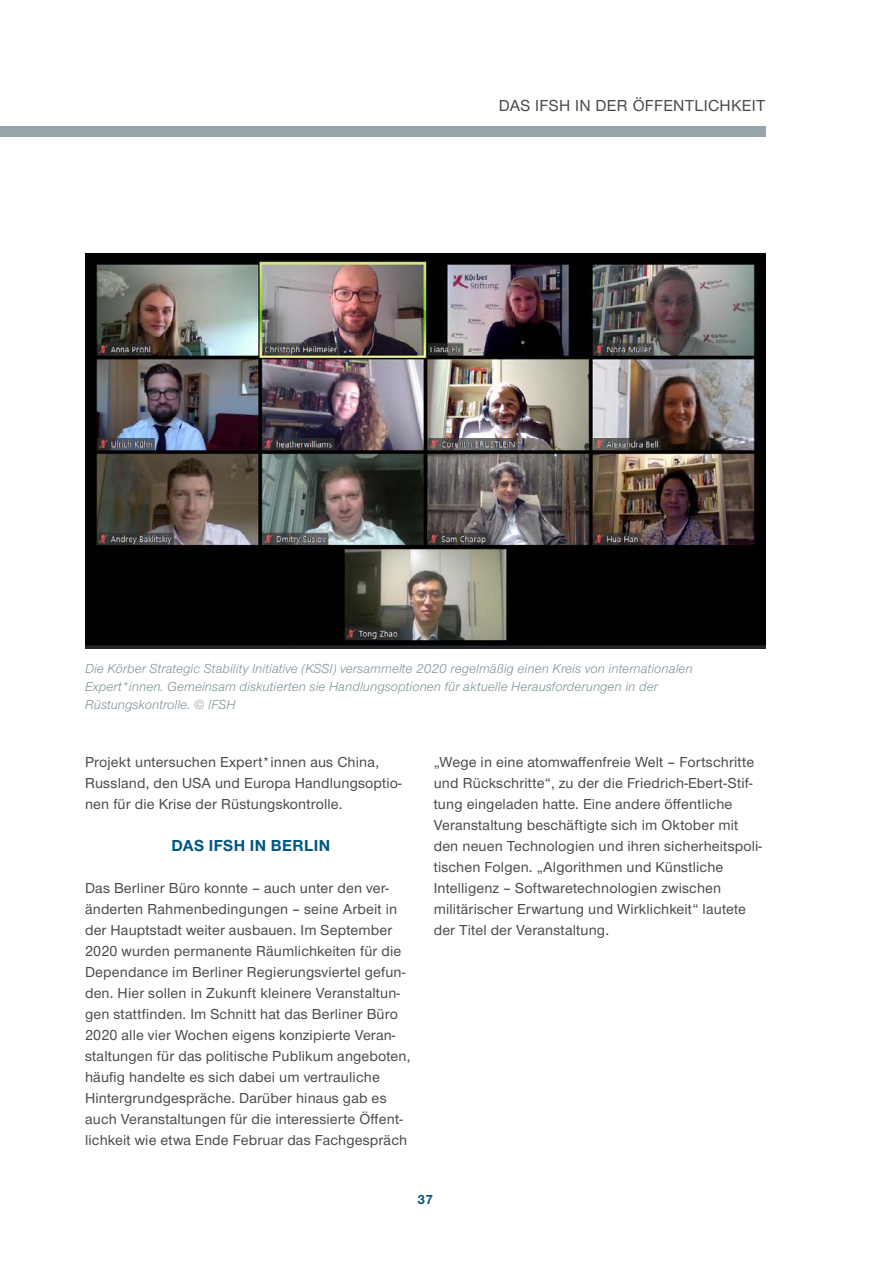
<style>
.page{position:relative;width:893px;height:1263px;background:#fff}
.page>*{position:absolute;margin:0;border:0;box-sizing:border-box;transform-origin:0 0}
.t1{font:500 16.5px "Nimbus Sans Novus";letter-spacing:.02em;color:#494948}
.JB_Zwischenüberschrift__blau{font:700 16.5px "Nimbus San Nov";letter-spacing:.02em;color:#005782}
.JB_Fließtext__zweispaltig__mit_Abstand{font:500 15px/21px "Nimbus Sans Novus";letter-spacing:.01em;color:#494948}
.t2{font:italic 13.5px/18px "Nimbus San Nov";letter-spacing:.01em;color:#7e9097}
.t3{font:700 13.5px "Nimbus San Nov";color:#005782}
</style>
<div class="page">
<div style="left:0;top:127px;width:765px;height:10px;background:#97a4aa"></div>
<img style="left:85px;top:253px;width:680px;height:395px">
<p class="t1" style="left:499px;top:94px;width:268px">DAS IFSH IN DER ÖFFENTLICHKEIT</p>
<p class="t2" style="left:85px;top:659px;width:609px">Die Körber Strategic Stability Initiative (KSSI) versammelte 2020 regelmäßig einen Kreis von internationalen<br>Expert*innen. Gemeinsam diskutierten sie Handlungsoptionen für aktuelle Herausforderungen in der<br>Rüstungskontrolle. © IFSH</p>
<p class="JB_Fließtext__zweispaltig__mit_Abstand" style="left:85px;top:751px;width:318px">Projekt untersuchen Expert*innen aus China,<br>Russland, den USA und Europa Handlungsoptio&shy;nen für die Krise der Rüstungskontrolle.</p>
<p class="JB_Zwischenüberschrift__blau" style="left:172px;top:834px;width:160px">DAS IFSH IN BERLIN</p>
<p class="JB_Fließtext__zweispaltig__mit_Abstand" style="left:85px;top:877px;width:327px">Das Berliner Büro konnte – auch unter den ver&shy;änderten Rahmenbedingungen – seine Arbeit in der Hauptstadt weiter ausbauen. Im September 2020 wurden permanente Räumlichkeiten für die Dependance im Berliner Regierungsviertel gefun&shy;den. Hier sollen in Zukunft kleinere Veranstaltun&shy;gen stattfinden. Im Schnitt hat das Berliner Büro 2020 alle vier Wochen eigens konzipierte Veran&shy;staltungen für das politische Publikum angeboten, häufig handelte es sich dabei um vertrauliche Hintergrundgespräche. Darüber hinaus gab es auch Veranstaltungen für die interessierte Öffent&shy;lichkeit wie etwa Ende Februar das Fachgespräch</p>
<p class="JB_Fließtext__zweispaltig__mit_Abstand" style="left:434px;top:751px;width:330px">„Wege in eine atomwaffenfreie Welt – Fortschritte und Rückschritte“, zu der die Friedrich-Ebert-Stif&shy;tung eingeladen hatte. Eine andere öffentliche Veranstaltung beschäftigte sich im Oktober mit den neuen Technologien und ihren sicherheitspoli&shy;tischen Folgen. „Algorithmen und Künstliche Intelligenz – Softwaretechnologien zwischen militärischer Erwartung und Wirklichkeit“ lautete der Titel der Veranstaltung.</p>
<p class="t3" style="left:417px;top:1190px;width:17px">37</p>
</div>
